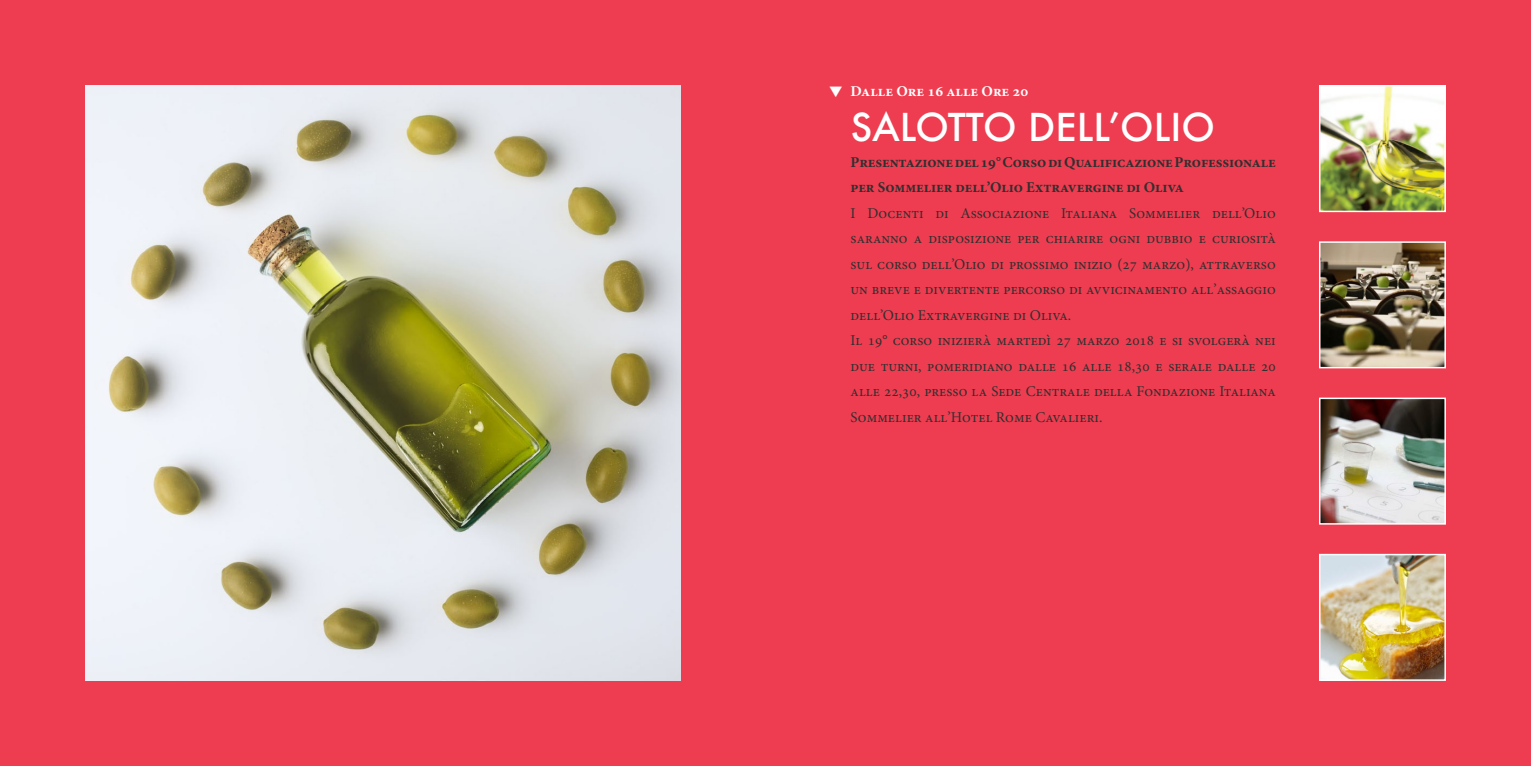
<style>
.page{position:relative;width:1531px;height:766px;background:#fff}
.page>*{position:absolute;margin:0;border:0;box-sizing:border-box;transform-origin:0 0}
.TESTO{font:500 37.5px "Futura";color:#fff}
.TESTO-2{font:15px/25.5px "Minion Pro";color:#312f30;text-align:justify}
.TESTO-3{font:700 15px/25.5px "Minion Pro";letter-spacing:-.01em;color:#312f30}
.TESTO-4{font:700 15px "Minion Pro";color:#fff}
</style>
<div class="page">
<div style="left:0;top:0;width:1531px;height:765px;background:#ee3d50"></div>
<img style="left:1322px;top:556px;width:121px;height:121px">
<div style="left:1319px;top:553px;width:127px;height:127px;border:2px solid #fff"></div>
<img style="left:85px;top:85px;width:595px;height:595px">
<img style="left:1322px;top:244px;width:121px;height:121px">
<div style="left:1319px;top:241px;width:127px;height:127px;border:2px solid #fff"></div>
<img style="left:1322px;top:400px;width:121px;height:121px">
<div style="left:1319px;top:397px;width:127px;height:127px;border:2px solid #fff"></div>
<img style="left:1322px;top:88px;width:121px;height:121px">
<div style="left:1319px;top:85px;width:127px;height:127px;border:2px solid #fff"></div>
<p class="TESTO-4" style="left:850px;top:81px;width:179px">Dalle Ore 16 alle Ore 20</p>
<p class="TESTO" style="left:850px;top:101px;width:366px">SALOTTO DELL’OLIO</p>
<p class="TESTO-3" style="left:850px;top:149px;width:427px">Presentazione del 19° Corso di Qualificazione Professionale per Sommelier dell’Olio Extravergine di Oliva</p>
<p class="TESTO-2" style="left:850px;top:200px;width:427px">I Docenti di Associazione Italiana Sommelier dell’Olio saranno a disposizione per chiarire ogni dubbio e curiosità sul corso dell’Olio di prossimo inizio (27 marzo), attraverso un breve e divertente percorso di avvicinamento all’assaggio dell’Olio Extravergine di Oliva.</p>
<p class="TESTO-2" style="left:850px;top:327px;width:427px">Il 19° corso inizierà martedì 27 marzo 2018 e si svolgerà nei due turni, pomeridiano dalle 16 alle 18,30 e serale dalle 20 alle 22,30, presso la Sede Centrale della Fondazione Italiana Sommelier all’Hotel Rome Cavalieri.</p>
</div>
